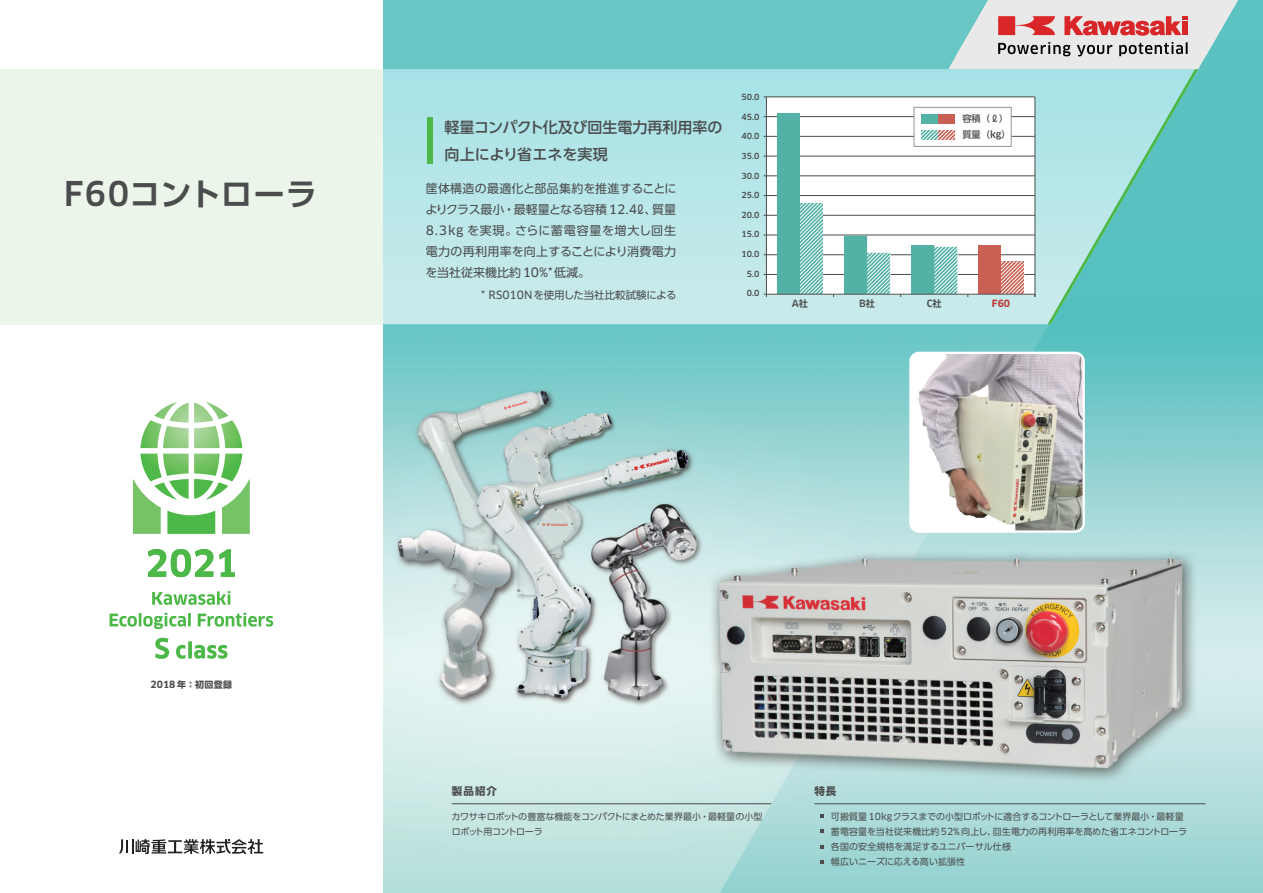
<style>
.page{position:relative;width:1263px;height:893px;background:#fff}
.page>*{position:absolute;margin:0;border:0;box-sizing:border-box;transform-origin:0 0}
.t1{font:700 31.5px "UD Shin Go Pro De";color:#4b4c4d}
.t2{font:500 15px/27px "UD Shin Go Pro";color:#4b4c4d}
.t3{font:12px/21px "UD Shin Go Pro";letter-spacing:.005em;color:#4b4c4d;text-align:justify}
.t4{font:10.5px "UD Shin Go Pro";letter-spacing:-.015em;color:#4b4c4d}
.t5{font:700 10.5px "UD Shin Go Pro";letter-spacing:.1em;color:#4b4c4d}
.t6{font:500 9.75px "Clan Pro";color:#4b4c4d}
.t7{font:700 9.75px "Clan Pro";color:#bc3a39}
.t8{font:500 9.15px/15.8px "UD Shin Go Pro";color:#4b4c4d}
.t9{font:9px/15.1px "UD Shin Go Pro";letter-spacing:-.005em;color:#4b4c4d}
.t10{font:9px/15.1px "UD Shin Go Pro";letter-spacing:-.03em;color:#4b4c4d}
.t11{font:700 9px "UD Shin Go Pro";color:#4b4c4d}
.t12{font:500 8.25px "Clan Pro";color:#4b4c4d}
.s1{font-family:"Clan Pro";font-weight:500;font-size:33.45px}
.s2{font-family:"Clan Pro News";font-size:12.75px}
.s3{font-family:"Clan Pro News";font-size:11.1px}
.s4{font-family:"Clan Pro";font-size:9.75px}
.s5{font-family:"UD Shin Go Pro De";font-weight:700;font-size:9.15px}
.s6{font-family:"Clan Pro News";font-size:9.6px}
</style>
<div class="page">
<img style="left:383px;top:0;width:880px;height:893px">
<svg style="left:383px;top:69px;width:528px;height:255px;background:#b8e6e8"></svg>
<div style="left:0;top:69px;width:382px;height:255px;background:#ecf5e9"></div>
<svg style="left:120px;top:839px;width:143px;height:15px"></svg>
<svg style="left:140px;top:402px;width:102px;height:46px"></svg>
<svg style="left:133px;top:454px;width:117px;height:80px"></svg>
<svg style="left:148px;top:549px;width:65px;height:28px"></svg>
<svg style="left:219px;top:549px;width:16px;height:28px"></svg>
<svg style="left:152px;top:591px;width:79px;height:14px"></svg>
<svg style="left:110px;top:613px;width:81px;height:16px"></svg>
<svg style="left:198px;top:613px;width:75px;height:14px"></svg>
<svg style="left:155px;top:638px;width:14px;height:21px"></svg>
<svg style="left:176px;top:645px;width:10px;height:14px"></svg>
<svg style="left:188px;top:641px;width:4px;height:17px"></svg>
<svg style="left:194px;top:645px;width:33px;height:14px"></svg>
<div style="left:766px;top:97px;width:269px;height:197px;background:#fff"></div>
<img style="left:910px;top:353px;width:174px;height:179px">
<div style="left:909px;top:352px;width:176px;height:181px;border:2px solid #fff;border-radius:9px"></div>
<hr style="left:764px;top:97px;width:271px;height:1px;background:#4b4c4d">
<hr style="left:764px;top:116px;width:271px;height:1px;background:#4b4c4d">
<hr style="left:764px;top:136px;width:271px;height:1px;background:#4b4c4d">
<hr style="left:764px;top:176px;width:271px;height:1px;background:#4b4c4d">
<hr style="left:764px;top:215px;width:271px;height:1px;background:#4b4c4d">
<hr style="left:764px;top:156px;width:271px;height:1px;background:#4b4c4d">
<hr style="left:764px;top:195px;width:271px;height:1px;background:#4b4c4d">
<hr style="left:764px;top:235px;width:271px;height:1px;background:#4b4c4d">
<hr style="left:764px;top:254px;width:271px;height:1px;background:#4b4c4d">
<hr style="left:764px;top:274px;width:271px;height:1px;background:#4b4c4d">
<svg style="left:844px;top:236px;width:46px;height:58px"></svg>
<svg style="left:777px;top:114px;width:46px;height:180px"></svg>
<svg style="left:911px;top:0;width:327px;height:324px"></svg>
<hr style="left:764px;top:294px;width:271px;height:1px;background:#4b4c4d">
<hr style="left:766px;top:97px;width:1px;height:200px;background:#4b4c4d">
<hr style="left:1035px;top:97px;width:1px;height:200px;background:#4b4c4d">
<svg style="left:820px;top:814px;width:4px;height:4px"></svg>
<svg style="left:820px;top:830px;width:4px;height:3px"></svg>
<svg style="left:820px;top:845px;width:4px;height:3px"></svg>
<svg style="left:820px;top:860px;width:4px;height:3px"></svg>
<hr style="left:452px;top:803px;width:319px;height:1px;background:#4b4c4d">
<hr style="left:814px;top:803px;width:391px;height:1px;background:#4b4c4d">
<div style="left:427px;top:118px;width:5px;height:46px;background:#4cb848"></div>
<h1 class="t1" style="left:64px;top:168px;width:255px"><span class="s1">F60</span>コントローラ</h1>
<h2 class="t2" style="left:445px;top:113px;width:280px">軽量コンパクト化及び回生電力再利用率の向上により省エネを実現</h2>
<h3 class="t3" style="left:425px;top:178px;width:253px">筐体構造の最適化と部品集約を推進することによりクラス最小・最軽量となる容積 <span class="s2">12.4</span>ℓ、質量<span class="s2">8.3kg</span> を実現。さらに蓄電容量を増大し回生電力の再利用率を向上することにより消費電力を当社従来機比約<span class="s2">10%*</span>低減。</h3>
<p class="t4" style="left:481px;top:286px;width:197px"><span class="s3">* RS010N</span>を使用した当社比較試験による</p>
<p class="t12" style="left:741px;top:92px;width:20px">50.0</p>
<p class="t12" style="left:741px;top:112px;width:20px">45.0</p>
<p class="t12" style="left:741px;top:131px;width:20px">40.0</p>
<p class="t12" style="left:741px;top:151px;width:20px">35.0</p>
<p class="t12" style="left:741px;top:171px;width:20px">30.0</p>
<p class="t12" style="left:741px;top:190px;width:20px">25.0</p>
<p class="t12" style="left:741px;top:210px;width:20px">20.0</p>
<p class="t12" style="left:741px;top:230px;width:20px">15.0</p>
<p class="t12" style="left:741px;top:249px;width:20px">10.0</p>
<p class="t12" style="left:747px;top:269px;width:14px">5.0</p>
<p class="t12" style="left:747px;top:288px;width:14px">0.0</p>
<p class="t8" style="left:962px;top:111px;width:50px">容積（ℓ）質量（<span class="s4">kg</span>）</p>
<p class="t6" style="left:792px;top:298px;width:18px">A<span class="s5">社</span></p>
<p class="t6" style="left:859px;top:298px;width:17px">B<span class="s5">社</span></p>
<p class="t6" style="left:927px;top:298px;width:17px">C<span class="s5">社</span></p>
<p class="t7" style="left:992px;top:298px;width:20px">F60</p>
<p class="t11" style="left:151px;top:677px;width:83px"><span class="s4">2018</span> 年：初回登録</p>
<p class="t5" style="left:452px;top:782px;width:47px">製品紹介</p>
<p class="t5" style="left:814px;top:782px;width:24px">特長</p>
<p class="t9" style="left:831px;top:808px;width:358px">可搬質量<span class="s6">10kg</span>クラスまでの小型ロボットに適合するコントローラとして業界最小・最軽量蓄電容量を当社従来機比約<span class="s6">52%</span>向上し、回生電力の再利用率を高めた省エネコントローラ各国の安全規格を満足するユニバーサル仕様<br>幅広いニーズに応える高い拡張性</p>
<p class="t10" style="left:452px;top:808px;width:312px">カワサキロボットの豊富な機能をコンパクトにまとめた業界最小・最軽量の小型ロボット用コントローラ</p>
</div>
